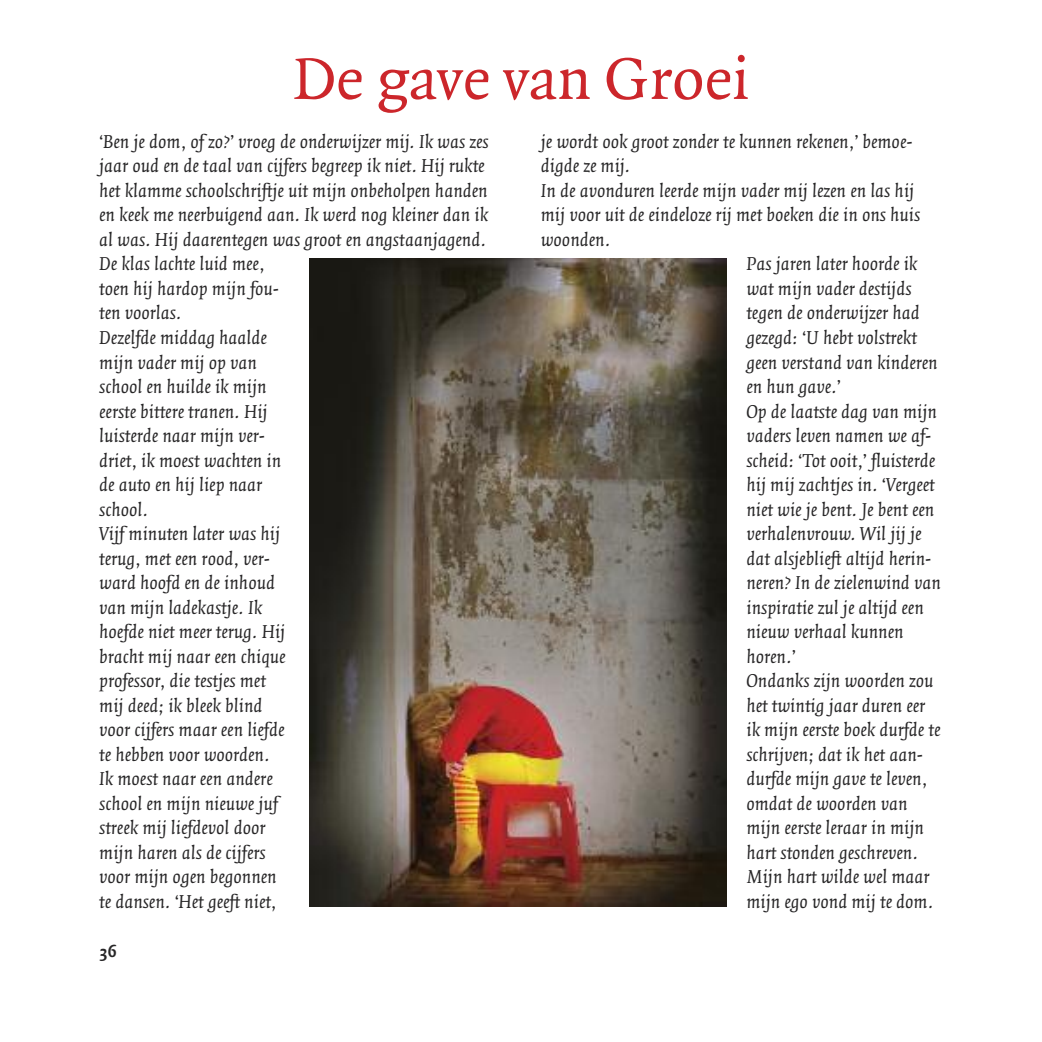
<style>
.page{position:relative;width:1042px;height:1042px;background:#fff}
.page>*{position:absolute;margin:0;border:0;box-sizing:border-box;transform-origin:0 0}
.t1{font:63px "Quadraat";color:#cc262b}
.t2{font:italic 20.12px/24.5px "Quadraat";color:#272627}
.t3{font:700 17.5px "Quadraat Sans";color:#272627}
</style>
<div class="page">
<img style="left:310px;top:258px;width:416px;height:648px">
<h1 class="t1" style="left:293px;top:59px;width:457px">De gave van Groei</h1>
<p class="t2" style="left:541px;top:131px;width:373px">je wordt ook groot zonder te kunnen rekenen,’ bemoe-</p>
<p class="t2" style="left:541px;top:156px;width:91px">digde ze mij.</p>
<p class="t2" style="left:541px;top:180px;width:375px">In de avonduren leerde mijn vader mij lezen en las hij</p>
<p class="t2" style="left:541px;top:205px;width:381px">mij voor uit de eindeloze rij met boeken die in ons huis</p>
<p class="t2" style="left:541px;top:229px;width:71px">woonden.</p>
<p class="t2" style="left:746px;top:254px;width:172px">Pas jaren later hoorde ik</p>
<p class="t2" style="left:746px;top:278px;width:167px">wat mijn vader destijds</p>
<p class="t2" style="left:746px;top:303px;width:175px">tegen de onderwijzer had</p>
<p class="t2" style="left:746px;top:327px;width:172px">gezegd: ‘U hebt volstrekt</p>
<p class="t2" style="left:746px;top:352px;width:193px">geen verstand van kinderen</p>
<p class="t2" style="left:746px;top:376px;width:96px">en hun gave.’</p>
<p class="t2" style="left:746px;top:401px;width:192px">Op de laatste dag van mijn</p>
<p class="t2" style="left:746px;top:425px;width:186px">vaders leven namen we af-</p>
<p class="t2" style="left:746px;top:450px;width:190px">scheid: ‘Tot ooit,’ fluisterde</p>
<p class="t2" style="left:746px;top:474px;width:190px">hij mij zachtjes in. ‘Vergeet</p>
<p class="t2" style="left:746px;top:499px;width:189px">niet wie je bent. Je bent een</p>
<p class="t2" style="left:746px;top:523px;width:177px">verhalenvrouw. Wil jij je</p>
<p class="t2" style="left:746px;top:548px;width:187px">dat alsjeblieft altijd herin-</p>
<p class="t2" style="left:746px;top:572px;width:196px">neren? In de zielenwind van</p>
<p class="t2" style="left:746px;top:597px;width:179px">inspiratie zul je altijd een</p>
<p class="t2" style="left:746px;top:621px;width:159px">nieuw verhaal kunnen</p>
<p class="t2" style="left:746px;top:646px;width:51px">horen.’</p>
<p class="t2" style="left:746px;top:670px;width:189px">Ondanks zijn woorden zou</p>
<p class="t2" style="left:746px;top:695px;width:180px">het twintig jaar duren eer</p>
<p class="t2" style="left:746px;top:719px;width:195px">ik mijn eerste boek durfde te</p>
<p class="t2" style="left:746px;top:744px;width:178px">schrijven; dat ik het aan-</p>
<p class="t2" style="left:746px;top:768px;width:182px">durfde mijn gave te leven,</p>
<p class="t2" style="left:746px;top:793px;width:163px">omdat de woorden van</p>
<p class="t2" style="left:746px;top:817px;width:179px">mijn eerste leraar in mijn</p>
<p class="t2" style="left:746px;top:842px;width:173px">hart stonden geschreven.</p>
<p class="t2" style="left:746px;top:866px;width:185px">Mijn hart wilde wel maar</p>
<p class="t2" style="left:746px;top:891px;width:188px">mijn ego vond mij te dom.</p>
<p class="t2" style="left:99px;top:131px;width:391px">‘Ben je dom, of zo?’ vroeg de onderwijzer mij. Ik was zes jaar oud en de taal van cijfers begreep ik niet. Hij rukte het klamme schoolschriftje uit mijn onbeholpen handen en keek me neerbuigend aan. Ik werd nog kleiner dan ik al was. Hij daarentegen was groot en angstaanjagend.<br>De klas lachte luid mee,<br>toen hij hardop mijn fou-<br>ten voorlas.<br>Dezelfde middag haalde<br>mijn vader mij op van<br>school en huilde ik mijn<br>eerste bittere tranen. Hij<br>luisterde naar mijn ver-<br>driet, ik moest wachten in<br>de auto en hij liep naar<br>school.<br>Vijf minuten later was hij<br>terug, met een rood, ver-<br>ward hoofd en de inhoud<br>van mijn ladekastje. Ik<br>hoefde niet meer terug. Hij<br>bracht mij naar een chique<br>professor, die testjes met<br>mij deed; ik bleek blind<br>voor cijfers maar een liefde<br>te hebben voor woorden.<br>Ik moest naar een andere<br>school en mijn nieuwe juf<br>streek mij liefdevol door<br>mijn haren als de cijfers<br>voor mijn ogen begonnen<br>te dansen. ‘Het geeft niet,</p>
<p class="t3" style="left:99px;top:945px;width:19px">36</p>
</div>
